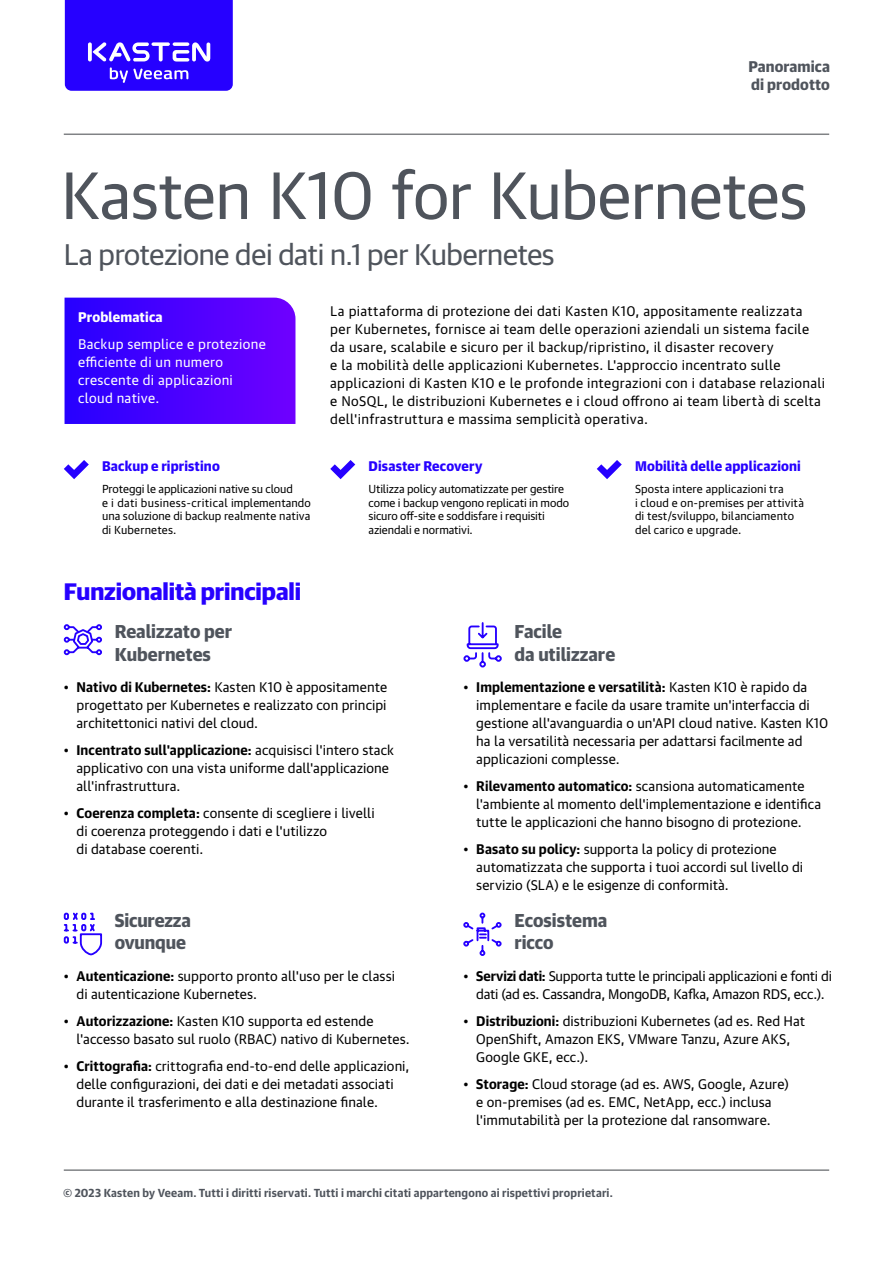
<style>
.page{position:relative;width:893px;height:1263px;background:#fff}
.page>*{position:absolute;margin:0;border:0;box-sizing:border-box;transform-origin:0 0}
.Title_43{font:64.5px "Guardian Text Sans Cy";letter-spacing:-.015em;color:#4f545c}
.Title_light_20__only{font:30px "Guardian Sans Cy";letter-spacing:-.01em;color:#4f545c}
.Subtitle_16{font:700 24px "Guardian Sans Cy";color:#2600ff}
.Subtitle_12{font:900 18px/22.5px "Guardian Text Sans Cy";letter-spacing:-.005em;color:#4f545c}
.t1{font:900 15px/18px "Guardian Text Sans Cy";letter-spacing:.005em;color:#4f545c}
.body_text_9__max_5_c{font:13.5px/18px "Guardian Text Sans Cy";letter-spacing:.005em;color:#000}
.body_text_9__max_5_c-2{font:13.5px/18px "Guardian Text Sans Cy";letter-spacing:.025em;color:#000}
.body_text_9__max_5_c-3{font:13.5px/18px "Guardian Text Sans Cy";letter-spacing:-.015em;color:#000;text-align:center}
.body_text_9__max_5_c-4{font:13.5px/18px "Guardian Text Sans Cy";letter-spacing:.025em;color:#fff}
.Subtitle_9{font:900 13.5px "Guardian Text Sans Cy";letter-spacing:.01em;color:#2600ff}
.Subtitle_9-2{font:900 13.5px "Guardian Text Sans Cy";letter-spacing:.01em;color:#fff}
.body_text_7_5__max_4{font:11.25px/13.5px "Guardian Text Sans Cy";color:#000}
.t2{font:700 11.25px "Guardian Text Sans Cy";letter-spacing:.015em;color:#4f545c}
.s1{font-weight:700}
</style>
<div class="page">
<hr style="left:64px;top:1169px;width:765px;height:2px;background:#808285">
<hr style="left:64px;top:134px;width:765px;height:1px;background:#808285">
<svg style="left:65px;top:0;width:168px;height:91px;background:#3a17ff"></svg>
<svg style="left:63px;top:912px;width:40px;height:44px"></svg>
<svg style="left:64px;top:460px;width:25px;height:19px"></svg>
<svg style="left:330px;top:460px;width:25px;height:19px"></svg>
<svg style="left:597px;top:460px;width:25px;height:19px"></svg>
<svg style="left:463px;top:912px;width:39px;height:44px"></svg>
<svg style="left:463px;top:622px;width:39px;height:46px"></svg>
<svg style="left:63px;top:624px;width:39px;height:32px"></svg>
<svg style="left:65px;top:298px;width:230px;height:126px;background:#4b00ff"></svg>
<p class="t1" style="left:748px;top:56px;width:83px">Panoramica di prodotto</p>
<p class="Title_43" style="left:61px;top:144px;width:748px">Kasten K10 for Kubernetes</p>
<p class="Title_light_20__only" style="left:64px;top:233px;width:492px">La protezione dei dati n.1 per Kubernetes</p>
<p class="Subtitle_9-2" style="left:78px;top:305px;width:86px">Problematica</p>
<p class="body_text_9__max_5_c-4" style="left:78px;top:333px;width:190px">Backup semplice e protezione efficiente di un numero crescente di applicazioni cloud native.</p>
<p class="Subtitle_9" style="left:102px;top:454px;width:119px">Backup e ripristino</p>
<p class="body_text_7_5__max_4" style="left:102px;top:481px;width:210px">Proteggi le applicazioni native su cloud<br>e i dati business-critical implementando una soluzione di backup realmente nativa di Kubernetes.</p>
<p class="body_text_9__max_5_c-2" style="left:330px;top:301px;width:496px">La piattaforma di protezione dei dati Kasten K10, appositamente realizzata per Kubernetes, fornisce ai team delle operazioni aziendali un sistema facile da usare, scalabile e sicuro per il backup/ripristino, il disaster recovery<br>e la mobilità delle applicazioni Kubernetes. L'approccio incentrato sulle applicazioni di Kasten K10 e le profonde integrazioni con i database relazionali e NoSQL, le distribuzioni Kubernetes e i cloud offrono ai team libertà di scelta dell'infrastruttura e massima semplicità operativa.</p>
<p class="Subtitle_9" style="left:369px;top:454px;width:115px">Disaster Recovery</p>
<p class="body_text_7_5__max_4" style="left:369px;top:481px;width:202px">Utilizza policy automatizzate per gestire come i backup vengono replicati in modo sicuro off-site e soddisfare i requisiti aziendali e normativi.</p>
<p class="Subtitle_9" style="left:635px;top:454px;width:167px">Mobilità delle applicazioni</p>
<p class="body_text_7_5__max_4" style="left:635px;top:481px;width:170px">Sposta intere applicazioni tra<br>i cloud e on-premises per attività di test/sviluppo, bilanciamento del carico e upgrade.</p>
<p class="Subtitle_16" style="left:64px;top:574px;width:239px">Funzionalità principali</p>
<p class="Subtitle_12" style="left:115px;top:618px;width:119px">Realizzato per<br>Kubernetes</p>
<p class="body_text_9__max_5_c" style="left:77px;top:677px;width:312px;text-align:justify;text-indent:-13px">• <span class="s1">Nativo di Kubernetes:</span> Kasten K10 è appositamente progettato per Kubernetes e realizzato con principi architettonici nativi del cloud.</p>
<p class="body_text_9__max_5_c" style="left:77px;top:740px;width:319px;text-indent:-13px">• <span class="s1">Incentrato sull'applicazione:</span> acquisisci l'intero stack applicativo con una vista uniforme dall'applicazione all'infrastruttura.</p>
<p class="body_text_9__max_5_c" style="left:77px;top:803px;width:300px;text-indent:-13px">• <span class="s1">Coerenza completa:</span> consente di scegliere i livelli di coerenza proteggendo i dati e l'utilizzo<br>di database coerenti.</p>
<p class="Subtitle_12" style="left:115px;top:907px;width:78px">Sicurezza ovunque</p>
<p class="body_text_9__max_5_c" style="left:77px;top:965px;width:320px;text-indent:-13px">• <span class="s1">Autenticazione:</span> supporto pronto all'uso per le classi di autenticazione Kubernetes.</p>
<p class="body_text_9__max_5_c" style="left:77px;top:1010px;width:335px;text-indent:-13px">• <span class="s1">Autorizzazione:</span> Kasten K10 supporta ed estende l'accesso basato sul ruolo (RBAC) nativo di Kubernetes.</p>
<p class="body_text_9__max_5_c" style="left:77px;top:1055px;width:334px;text-indent:-13px">• <span class="s1">Crittografia:</span> crittografia end-to-end delle applicazioni, delle configurazioni, dei dati e dei metadati associati durante il trasferimento e alla destinazione finale.</p>
<p class="Subtitle_12" style="left:514px;top:618px;width:102px">Facile<br>da utilizzare</p>
<p class="body_text_9__max_5_c" style="left:476px;top:677px;width:354px;text-indent:-13px">• <span class="s1">Implementazione e versatilità:</span> Kasten K10 è rapido da implementare e facile da usare tramite un'interfaccia di gestione all'avanguardia o un'API cloud native. Kasten K10 ha la versatilità necessaria per adattarsi facilmente ad applicazioni complesse.</p>
<p class="body_text_9__max_5_c" style="left:476px;top:776px;width:347px;text-indent:-13px">• <span class="s1">Rilevamento automatico:</span> scansiona automaticamente l'ambiente al momento dell'implementazione e identifica tutte le applicazioni che hanno bisogno di protezione.</p>
<p class="body_text_9__max_5_c" style="left:476px;top:839px;width:329px;text-indent:-13px">• <span class="s1">Basato su policy:</span> supporta la policy di protezione automatizzata che supporta i tuoi accordi sul livello di servizio (SLA) e le esigenze di conformità.</p>
<p class="Subtitle_12" style="left:514px;top:907px;width:94px">Ecosistema ricco</p>
<p class="body_text_9__max_5_c-3" style="left:463px;top:965px;width:370px">• <span class="s1">Servizi dati:</span> Supporta tutte le principali applicazioni e fonti di dati (ad es. Cassandra, MongoDB, Kafka, Amazon RDS, ecc.).</p>
<p class="body_text_9__max_5_c" style="left:476px;top:1010px;width:330px;text-indent:-13px">• <span class="s1">Distribuzioni:</span> distribuzioni Kubernetes (ad es. Red Hat<br>OpenShift, Amazon EKS, VMware Tanzu, Azure AKS,<br>Google GKE, ecc.).</p>
<p class="body_text_9__max_5_c" style="left:463px;top:1073px;width:327px;text-align:center">• <span class="s1">Storage:</span> Cloud storage (ad es. AWS, Google, Azure) e on-premises (ad es. EMC, NetApp, ecc.) inclusa l'immutabilità per la protezione dal ransomware.</p>
<p class="t2" style="left:63px;top:1184px;width:551px">© 2023 Kasten by Veeam. Tutti i diritti riservati. Tutti i marchi citati appartengono ai rispettivi proprietari.</p>
</div>
